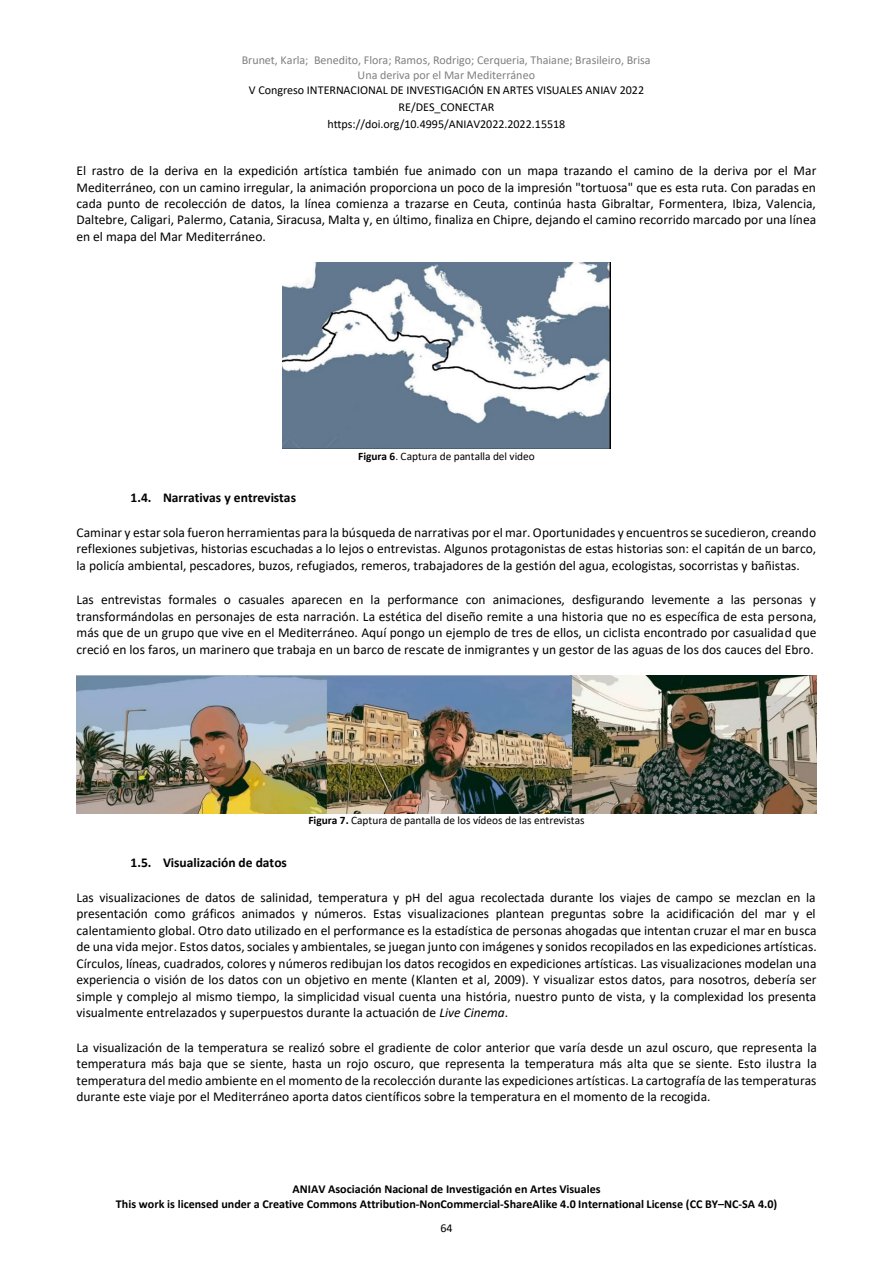
<style>
.page{position:relative;width:893px;height:1264px;background:#fff}
.page>*{position:absolute;margin:0;border:0;box-sizing:border-box;transform-origin:0 0}
.t1{font:13.5px/16.5px "Calibri";color:#000;text-align:justify}
.t2{font:700 13.5px "Calibri";color:#000}
.t3{font:700 12px/14.9px "Calibri";color:#000;text-align:center}
.t4{font:12px/16.8px "Calibri";color:#000;text-align:center}
.t5{font:12px/14.7px "Calibri";letter-spacing:-.005em;color:#808080;text-align:center}
.t6{font:11.4px "Calibri";color:#000}
.s1{font-weight:700}
.s2{font-style:italic}
</style>
<div class="page">
<img style="left:282px;top:262px;width:328px;height:186px">
<img style="left:77px;top:675px;width:739px;height:138px">
<p class="t5" style="left:242px;top:53px;width:410px">Brunet, Karla; Benedito, Flora; Ramos, Rodrigo; Cerqueria, Thaiane; Brasileiro, Brisa<br>Una deriva por el Mar Mediterráneo</p>
<p class="t4" style="left:249px;top:81px;width:397px">V Congreso INTERNACIONAL DE INVESTIGACIÓN EN ARTES VISUALES ANIAV 2022<br>RE/DES_CONECTAR<br>https://doi.org/10.4995/ANIAV2022.2022.15518</p>
<p class="t1" style="left:76px;top:162px;width:741px">El rastro de la deriva en la expedición artística también fue animado con un mapa trazando el camino de la deriva por el Mar Mediterráneo, con un camino irregular, la animación proporciona un poco de la impresión "tortuosa" que es esta ruta. Con paradas en cada punto de recolección de datos, la línea comienza a trazarse en Ceuta, continúa hasta Gibraltar, Formentera, Ibiza, Valencia, Daltebre, Caligari, Palermo, Catania, Siracusa, Malta y, en último, finaliza en Chipre, dejando el camino recorrido marcado por una línea en el mapa del Mar Mediterráneo.</p>
<p class="t6" style="left:358px;top:448px;width:178px"><span class="s1">Figura 6</span>. Captura de pantalla del video</p>
<h2 class="t2" style="left:131px;top:488px;width:167px">1.4. Narrativas y entrevistas</h2>
<p class="t1" style="left:76px;top:523px;width:741px">Caminar y estar sola fueron herramientas para la búsqueda de narrativas por el mar. Oportunidades y encuentros se sucedieron, creando reflexiones subjetivas, historias escuchadas a lo lejos o entrevistas. Algunos protagonistas de estas historias son: el capitán de un barco, la policía ambiental, pescadores, buzos, refugiados, remeros, trabajadores de la gestión del agua, ecologistas, socorristas y bañistas.</p>
<p class="t1" style="left:76px;top:591px;width:741px">Las entrevistas formales o casuales aparecen en la performance con animaciones, desfigurando levemente a las personas y transformándolas en personajes de esta narración. La estética del diseño remite a una historia que no es específica de esta persona, más que de un grupo que vive en el Mediterráneo. Aquí pongo un ejemplo de tres de ellos, un ciclista encontrado por casualidad que creció en los faros, un marinero que trabaja en un barco de rescate de inmigrantes y un gestor de las aguas de los dos cauces del Ebro.</p>
<p class="t6" style="left:308px;top:812px;width:278px"><span class="s1">Figura 7.</span> Captura de pantalla de los vídeos de las entrevistas</p>
<p class="t2" style="left:131px;top:853px;width:158px">1.5. Visualización de datos</p>
<p class="t1" style="left:76px;top:888px;width:741px">Las visualizaciones de datos de salinidad, temperatura y pH del agua recolectada durante los viajes de campo se mezclan en la presentación como gráficos animados y números. Estas visualizaciones plantean preguntas sobre la acidificación del mar y el calentamiento global. Otro dato utilizado en el performance es la estadística de personas ahogadas que intentan cruzar el mar en busca de una vida mejor. Estos datos, sociales y ambientales, se juegan junto con imágenes y sonidos recopilados en las expediciones artísticas.<br>Círculos, líneas, cuadrados, colores y números redibujan los datos recogidos en expediciones artísticas. Las visualizaciones modelan una experiencia o visión de los datos con un objetivo en mente (Klanten et al, 2009). Y visualizar estos datos, para nosotros, debería ser simple y complejo al mismo tiempo, la simplicidad visual cuenta una história, nuestro punto de vista, y la complexidad los presenta visualmente entrelazados y superpuestos durante la actuación de <span class="s2">Live Cinema</span>.</p>
<p class="t1" style="left:76px;top:1038px;width:741px">La visualización de la temperatura se realizó sobre el gradiente de color anterior que varía desde un azul oscuro, que representa la temperatura más baja que se siente, hasta un rojo oscuro, que representa la temperatura más alta que se siente. Esto ilustra la temperatura del medio ambiente en el momento de la recolección durante las expediciones artísticas. La cartografía de las temperaturas durante este viaje por el Mediterráneo aporta datos científicos sobre la temperatura en el momento de la recogida.</p>
<p class="t3" style="left:116px;top:1180px;width:662px">ANIAV Asociación Nacional de Investigación en Artes Visuales<br>This work is licensed under a Creative Commons Attribution-NonCommercial-ShareAlike 4.0 International License (CC BY–NC-SA 4.0)</p>
<p class="t4" style="left:440px;top:1218px;width:14px">64</p>
</div>
